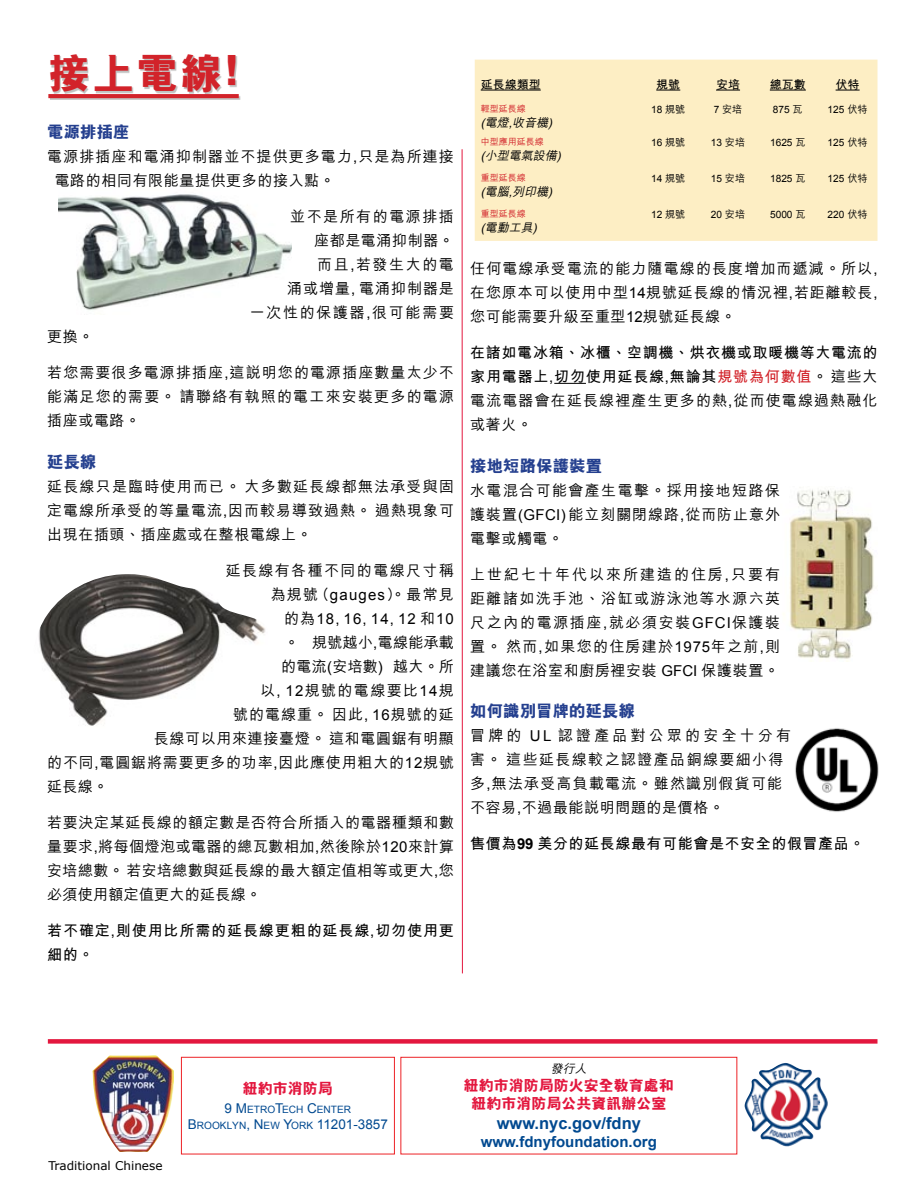
<style>
.page{position:relative;width:918px;height:1188px;background:#fff}
.page>*{position:absolute;margin:0;border:0;box-sizing:border-box;transform-origin:0 0}
.t1{font:800 42px "M Hei";color:#d2232a}
.t2{font:800 16.5px "M Hei";color:#25408f}
.t3{font:700 16.5px "Arial";color:#004990}
.t4{font:500 15px/24px "M Hei";letter-spacing:.065em;color:#000;text-align:justify}
.t5{font:700 15px/24px "M Hei";letter-spacing:.045em;color:#000;text-align:justify}
.t6{font:500 15px/24px "M Hei";letter-spacing:.095em;color:#000}
.t7{font:500 15px/24px "M Hei";letter-spacing:.1em;color:#000;text-align:right}
.t8{font:800 15px/18px "M Hei";color:#e3173e;text-align:center}
.t9{font:700 15px "Arial";color:#004990}
.t10{font:500 15px "M Hei";letter-spacing:.045em;color:#000}
.t11{font:15px "Arial";letter-spacing:.075em;color:#000}
.t12{font:500 15px "M Hei";letter-spacing:.09em;color:#000}
.t13{font:500 15px "M Hei";letter-spacing:.02em;color:#000}
.t14{font:13.5px "Arial";color:#004990}
.t15{font:italic 500 12px "M Hei";color:#000}
.t16{font:12px "Verdana";color:#000}
.t17{font:700 12px "M Hei";color:#000}
.t18{font:10.2px "Arial";color:#000}
.t19{font:10.2px "Arial";color:#004990}
.t20{font:500 10.2px "M Hei";color:#000}
.t21{font:500 9px "M Hei";color:#d2232a}
.s1{font-family:"Arial";font-weight:400}
.s2{font-family:"M Hei";font-weight:500}
.s3{color:#d2232a}
.s4{font-weight:500}
.s5{font-family:"Arial"}
.s6{font-size:13.5px}
.s7{font-size:10.2px}
</style>
<div class="page">
<img style="left:59px;top:194px;width:233px;height:116px">
<hr style="left:554px;top:383px;width:32px;height:1px;background:#000">
<div style="left:475px;top:60px;width:403px;height:181px;background:#fdeec4"></div>
<hr style="left:481px;top:90px;width:60px;height:1px;background:#000">
<svg style="left:656px;top:90px;width:24px;height:1px"></svg>
<svg style="left:716px;top:90px;width:24px;height:1px"></svg>
<hr style="left:770px;top:90px;width:36px;height:1px;background:#000">
<svg style="left:836px;top:90px;width:24px;height:1px"></svg>
<img style="left:38px;top:574px;width:228px;height:152px">
<hr style="left:462px;top:149px;width:1px;height:824px;background:#e3173e">
<img style="left:789px;top:489px;width:85px;height:173px">
<svg style="left:50px;top:56px;width:191px;height:44px"></svg>
<svg style="left:48px;top:94px;width:191px;height:4px"></svg>
<img style="left:745px;top:1063px;width:83px;height:84px">
<img style="left:93px;top:1055px;width:81px;height:97px">
<div style="left:48px;top:1039px;width:830px;height:5px;background:#e3173e"></div>
<img style="left:795px;top:728px;width:84px;height:84px">
<div style="left:181px;top:1057px;width:214px;height:97px;border:1px solid #ed2226"></div>
<div style="left:400px;top:1057px;width:337px;height:97px;border:1px solid #ed2226"></div>
<h1 class="t1" style="left:48px;top:52px;width:192px">接上電線﹗</h1>
<p class="t2" style="left:47px;top:124px;width:84px">電源排插座</p>
<p class="t4" style="left:55px;top:145px;width:401px;text-indent:-7px">電源排插座和電涌抑制器並不提供更多電力﹐只是為所連接電路的相同有限能量提供更多的接入點。</p>
<p class="t7" style="left:250px;top:205px;width:206px">並不是所有的電源排插<br>座都是電涌抑制器。<br>而且﹐若發生大的電<br>涌或增量﹐ 電涌抑制器是<br>一次性的保護器﹐很可能需要</p>
<p class="t4" style="left:47px;top:325px;width:48px">更換。</p>
<p class="t4" style="left:47px;top:361px;width:408px">若您需要很多電源排插座﹐這說明您的電源插座數量太少不能滿足您的需要。請聯絡有執照的電工來安裝更多的電源插座或電路。</p>
<p class="t2" style="left:47px;top:453px;width:51px">延長線</p>
<p class="t4" style="left:47px;top:475px;width:408px">延長線只是臨時使用而已。大多數延長線都無法承受與固定電線所承受的等量電流﹐因而較易導致過熱。過熱現象可出現在插頭、 插座處或在整根電線上。</p>
<p class="t6" style="left:226px;top:559px;width:230px;text-align:right">延長線有各種不同的電線尺寸稱為規號（<span class="s1">gauges</span>）。最常見</p>
<p class="t11" style="left:284px;top:609px;width:171px"><span class="s2">的為</span>18﹐ 16﹐ 14﹐ 12 <span class="s2">和</span>10</p>
<p class="t13" style="left:284px;top:634px;width:171px">。 規號越小﹐電線能承載</p>
<p class="t4" style="left:281px;top:655px;width:174px">的電流(安培數) 越大。所</p>
<p class="t12" style="left:260px;top:682px;width:195px">以﹐ <span class="s1">12</span>規號的電線要比<span class="s1">14</span>規</p>
<p class="t4" style="left:233px;top:703px;width:222px">號的電線重。因此﹐ <span class="s1">16</span>規號的延</p>
<p class="t10" style="left:154px;top:730px;width:302px">長線可以用來連接臺燈。這和電圓鋸有明顯</p>
<p class="t4" style="left:47px;top:751px;width:408px">的不同﹐電圓鋸將需要更多的功率﹐因此應使用粗大的<span class="s1">12</span>規號</p>
<p class="t4" style="left:47px;top:775px;width:62px">延長線。</p>
<p class="t4" style="left:47px;top:811px;width:408px">若要決定某延長線的額定數是否符合所插入的電器種類和數量要求﹐將每個燈泡或電器的總瓦數相加﹐然後除於<span class="s1">120</span>來計算安培總數。若安培總數與延長線的最大額定值相等或更大﹐您必須使用額定值更大的延長線。</p>
<p class="t5" style="left:47px;top:919px;width:408px">若不確定﹐則使用比所需的延長線更粗的延長線﹐切勿使用更細的。</p>
<p class="t17" style="left:481px;top:78px;width:61px">延長線類型</p>
<p class="t17" style="left:656px;top:78px;width:25px">規號</p>
<p class="t17" style="left:716px;top:78px;width:25px">安培</p>
<p class="t17" style="left:770px;top:78px;width:37px">總瓦數</p>
<p class="t17" style="left:836px;top:78px;width:25px">伏特</p>
<p class="t21" style="left:481px;top:104px;width:46px">輕型延長線</p>
<p class="t15" style="left:481px;top:116px;width:76px">(電燈﹐收音機)</p>
<p class="t18" style="left:651px;top:103px;width:36px">18 <span class="s2">規號</span></p>
<p class="t20" style="left:714px;top:104px;width:30px"><span class="s1">7</span> 安培</p>
<p class="t18" style="left:773px;top:103px;width:31px">875 <span class="s2">瓦</span></p>
<p class="t18" style="left:828px;top:103px;width:41px">125 <span class="s2">伏特</span></p>
<p class="t21" style="left:481px;top:137px;width:64px">中型應用延長線</p>
<p class="t15" style="left:481px;top:150px;width:84px">(小型電氣設備)</p>
<p class="t18" style="left:651px;top:136px;width:36px">16 <span class="s2">規號</span></p>
<p class="t18" style="left:711px;top:136px;width:36px">13 <span class="s2">安培</span></p>
<p class="t18" style="left:770px;top:136px;width:37px">1625 <span class="s2">瓦</span></p>
<p class="t18" style="left:828px;top:136px;width:41px">125 <span class="s2">伏特</span></p>
<p class="t21" style="left:481px;top:173px;width:46px">重型延長線</p>
<p class="t15" style="left:481px;top:186px;width:76px">(電腦﹐列印機)</p>
<p class="t18" style="left:651px;top:172px;width:36px">14 <span class="s2">規號</span></p>
<p class="t18" style="left:711px;top:172px;width:36px">15 <span class="s2">安培</span></p>
<p class="t18" style="left:770px;top:172px;width:37px">1825 <span class="s2">瓦</span></p>
<p class="t18" style="left:828px;top:172px;width:41px">125 <span class="s2">伏特</span></p>
<p class="t21" style="left:481px;top:209px;width:46px">重型延長線</p>
<p class="t15" style="left:481px;top:222px;width:60px">(電動工具)</p>
<p class="t18" style="left:651px;top:208px;width:36px">12 <span class="s2">規號</span></p>
<p class="t18" style="left:711px;top:208px;width:36px">20 <span class="s2">安培</span></p>
<p class="t18" style="left:770px;top:208px;width:37px">5000 <span class="s2">瓦</span></p>
<p class="t18" style="left:828px;top:208px;width:41px">220 <span class="s2">伏特</span></p>
<p class="t4" style="left:470px;top:257px;width:409px">任何電線承受電流的能力隨電線的長度增加而遞減。所以﹐在您原本可以使用中型<span class="s1">14</span>規號延長線的情況裡﹐若距離較長﹐您可能需要升級至重型<span class="s1">12</span>規號延長線。</p>
<p class="t5" style="left:470px;top:341px;width:409px">在諸如電冰箱﹑冰櫃﹑空調機﹑烘衣機或取暖機等大電流的家用電器上﹐切勿使用延長線﹐無論其<span class="s3">規號為何數值</span>。<span class="s4">這些大電流電器會在延長線裡產生更多的熱﹐從而使電線過熱融化或著火。</span></p>
<p class="t2" style="left:470px;top:457px;width:133px">接地短路保護裝置</p>
<p class="t4" style="left:470px;top:478px;width:311px">水電混合可能會產生電擊。採用接地短路保護裝置<span class="s1">(GFCI)</span>能立刻關閉線路﹐從而防止意外電擊或觸電。</p>
<p class="t4" style="left:470px;top:562px;width:312px">上世紀七十年代以來所建造的住房﹐只要有距離諸如洗手池﹑浴缸或游泳池等水源六英尺之內的電源插座﹐就必須安裝<span class="s1">GFCI</span>保護裝置。然而﹐如果您的住房建於<span class="s1">1975</span>年之前﹐則建議您在浴室和廚房裡安裝 <span class="s1">GFCI</span> 保護裝置。</p>
<p class="t2" style="left:470px;top:703px;width:166px">如何識別冒牌的延長線</p>
<p class="t6" style="left:470px;top:724px;width:322px">冒牌的 <span class="s1">UL</span> 認證產品對公眾的安全十分有害。這些延長線較之認證產品銅線要細小得多﹐無法承受高負載電流。雖然識別假貨可能不容易﹐不過最能說明問題的是價格。</p>
<p class="t5" style="left:470px;top:832px;width:396px">售價為<span class="s5">99</span> 美分的延長線最有可能會是不安全的假冒產品。</p>
<p class="t16" style="left:48px;top:1158px;width:116px">Traditional Chinese</p>
<p class="t8" style="left:243px;top:1079px;width:91px">紐約市消防局</p>
<p class="t19" style="left:225px;top:1103px;width:128px"><span class="s6">9 M</span>ETRO<span class="s6">t</span>ECH <span class="s6">C</span>ENTER</p>
<p class="t14" style="left:188px;top:1116px;width:202px">B<span class="s7">ROOKLYN</span>, N<span class="s7">EW</span> Y<span class="s7">ORK</span> 11201-3857</p>
<p class="t15" style="left:551px;top:1062px;width:40px">發行人</p>
<p class="t8" style="left:464px;top:1076px;width:211px">紐約市消防局防火安全教育處和紐約市消防局公共資訊辦公室</p>
<p class="t3" style="left:497px;top:1112px;width:146px">www.nyc.gov/fdny</p>
<p class="t9" style="left:481px;top:1132px;width:178px">www.fdnyfoundation.org</p>
</div>
